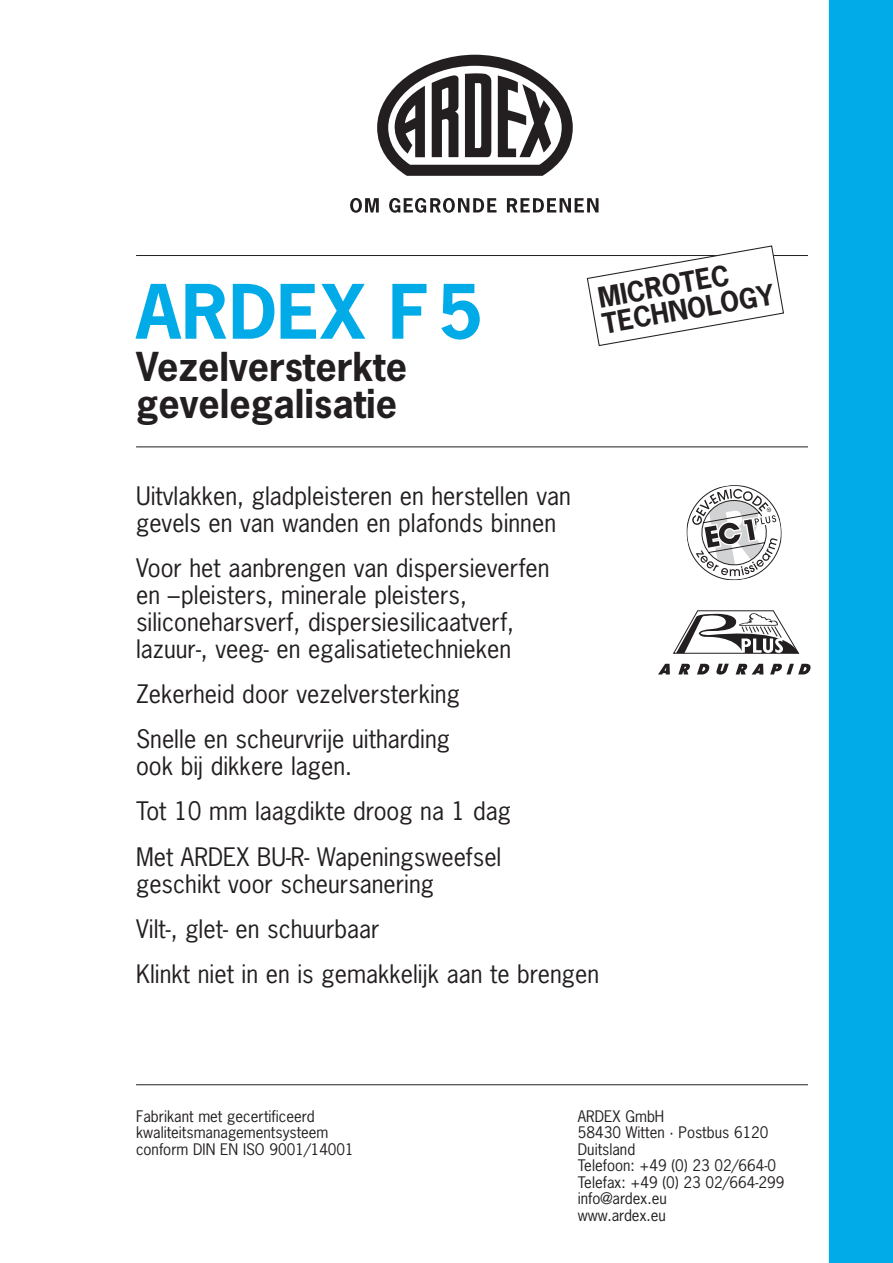
<style>
.page{position:relative;width:893px;height:1263px;background:#fff}
.page>*{position:absolute;margin:0;border:0;box-sizing:border-box;transform-origin:0 0}
.t1{font:700 70.5px "News Gothic";letter-spacing:.01em;color:#00abe7}
.t2{font:700 37.5px/37.5px "News Gothic";color:#231f20}
.t3{font:700 26.55px/26.5px "News Gothic";color:#231f20}
.t4{font:24px/45px "News Gothic";color:#231f20}
.t5{font:15px/16.5px "News Gothic";color:#231f20}
</style>
<div class="page">
<div style="left:829px;top:0;width:64px;height:1263px;background:#00abe7"></div>
<svg style="left:736px;top:664px;width:27px;height:10px"></svg>
<svg style="left:770px;top:664px;width:41px;height:10px"></svg>
<svg style="left:678px;top:664px;width:12px;height:10px"></svg>
<svg style="left:716px;top:664px;width:13px;height:10px"></svg>
<svg style="left:658px;top:664px;width:12px;height:10px"></svg>
<svg style="left:697px;top:664px;width:13px;height:10px"></svg>
<svg style="left:673px;top:610px;width:127px;height:44px"></svg>
<svg style="left:377px;top:55px;width:196px;height:121px"></svg>
<svg style="left:350px;top:198px;width:29px;height:15px"></svg>
<svg style="left:389px;top:198px;width:108px;height:15px"></svg>
<svg style="left:507px;top:198px;width:91px;height:14px"></svg>
<hr style="left:136px;top:1084px;width:672px;height:1px;background:#231f20">
<hr style="left:136px;top:255px;width:672px;height:1px;background:#231f20">
<hr style="left:136px;top:446px;width:672px;height:1px;background:#231f20">
<svg style="left:586px;top:245px;width:198px;height:101px"></svg>
<svg style="left:687px;top:485px;width:95px;height:95px"></svg>
<h1 class="t1" style="left:136px;top:273px;width:348px">ARDEX F5</h1>
<h2 class="t2" style="left:136px;top:349px;width:272px">Vezelversterkte gevelegalisatie</h2>
<p class="t3" style="left:596px;top:285px;width:175px;rotate:-10deg">MICROTEC<br>TECHNOLOGY</p>
<p class="t4" style="left:136px;top:484px;width:436px;line-height:27px">Uitvlakken, gladpleisteren en herstellen van gevels en van wanden en plafonds binnen</p>
<p class="t4" style="left:136px;top:556px;width:415px;line-height:27px">Voor het aanbrengen van dispersieverfen en –pleisters, minerale pleisters, siliconeharsverf, dispersiesilicaatverf, lazuur-, veeg- en egalisatietechnieken</p>
<p class="t4" style="left:136px;top:673px;width:325px">Zekerheid door vezelversterking<br>Snelle en scheurvrije uitharding</p>
<p class="t4" style="left:136px;top:745px;width:376px">ook bij dikkere lagen.<br>Tot 10 mm laagdikte droog na 1 dag<br>Met ARDEX BU-R- Wapeningsweefsel</p>
<p class="t4" style="left:136px;top:862px;width:465px">geschikt voor scheursanering<br>Vilt-, glet- en schuurbaar<br>Klinkt niet in en is gemakkelijk aan te brengen</p>
<p class="t5" style="left:136px;top:1108px;width:219px">Fabrikant met gecertificeerd kwaliteitsmanagementsysteem conform DIN EN ISO 9001/14001</p>
<p class="t5" style="left:578px;top:1108px;width:208px">ARDEX GmbH<br>58430 Witten · Postbus 6120<br>Duitsland<br>Telefoon: +49 (0) 23 02/664-0<br>Telefax: +49 (0) 23 02/664-299 info@ardex.eu<br>www.ardex.eu</p>
</div>
